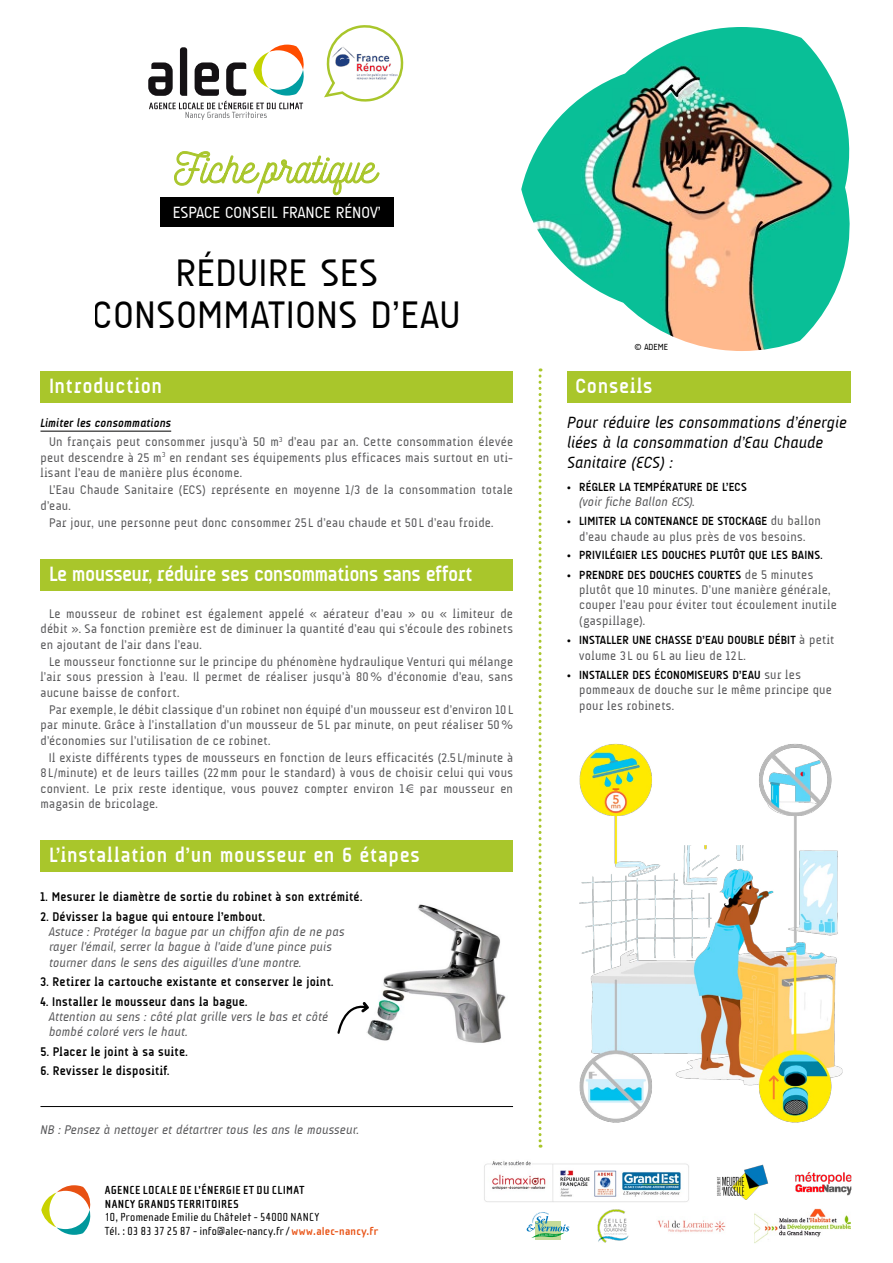
<style>
.page{position:relative;width:893px;height:1263px;background:#fff}
.page>*{position:absolute;margin:0;border:0;box-sizing:border-box;transform-origin:0 0}
.t1{font:39px/42px "A Udimat";letter-spacing:.015em;color:#000;text-align:center}
.t2{font:700 21px "A Udimat";letter-spacing:.025em;color:#fff}
.t3{font:700 21px "A Udimat";letter-spacing:-.02em;color:#fff}
.t4{font:italic 16.5px/19.8px "A Udimat";color:#000}
.t5{font:16.5px "A Udimat";color:#fff}
.t6{font:12.75px/15.3px "A Udimat";letter-spacing:.025em;color:#58585a;text-align:justify}
.t7{font:italic 12.75px/15.3px "A Udimat";letter-spacing:.015em;color:#58585a}
.t8{font:700 12.75px "A Udimat";letter-spacing:.03em;color:#000}
.t9{font:700 12px "A Udimat";letter-spacing:.015em;color:#000}
.t10{font:12px/13.5px "Cholla Sans";letter-spacing:.025em;color:#000}
.t11{font:700 12px/13.5px "Cholla Sans";letter-spacing:.04em;color:#000}
.t12{font:italic 700 12px "A Udimat";letter-spacing:.015em;color:#000}
.t13{font:9px "A Udimat";color:#000}
.s1{font-weight:700;color:#e85113}
.s2{font-style:normal}
.s3{font-weight:400;font-size:12.75px;color:#58585a}
</style>
<div class="page">
<img style="left:521px;top:27px;width:329px;height:324px">
<hr style="left:40px;top:431px;width:131px;height:1px;background:#000">
<div style="left:40px;top:371px;width:473px;height:32px;background:#a9c62b"></div>
<div style="left:40px;top:559px;width:473px;height:31px;background:#a9c62b"></div>
<div style="left:567px;top:371px;width:283px;height:32px;background:#a9c62b"></div>
<svg style="left:538px;top:368px;width:4px;height:779px"></svg>
<img style="left:579px;top:743px;width:264px;height:380px">
<svg style="left:41px;top:1185px;width:50px;height:50px"></svg>
<div style="left:40px;top:840px;width:473px;height:31px;background:#a9c62b"></div>
<img style="left:369px;top:904px;width:137px;height:139px">
<hr style="left:40px;top:1106px;width:473px;height:1px;background:#000">
<svg style="left:337px;top:1002px;width:32px;height:33px"></svg>
<svg style="left:174px;top:151px;width:205px;height:44px"></svg>
<svg style="left:148px;top:45px;width:156px;height:75px"></svg>
<svg style="left:324px;top:25px;width:73px;height:77px"></svg>
<img style="left:327px;top:42px;width:77px;height:46px">
<div style="left:160px;top:197px;width:234px;height:29px;background:#000"></div>
<img style="left:795px;top:1172px;width:57px;height:23px">
<div style="left:535px;top:1221px;width:26px;height:18px;background:#c4db99"></div>
<svg style="left:526px;top:1212px;width:43px;height:26px"></svg>
<img style="left:717px;top:1165px;width:51px;height:35px">
<img style="left:597px;top:1209px;width:32px;height:34px">
<img style="left:657px;top:1220px;width:69px;height:13px">
<img style="left:754px;top:1208px;width:96px;height:35px">
<img style="left:484px;top:1161px;width:205px;height:41px">
<p class="t5" style="left:173px;top:203px;width:210px">espace Conseil France rénov’</p>
<h1 class="t1" style="left:93px;top:252px;width:369px">Réduire ses consommations d’eau</h1>
<h2 class="t2" style="left:49px;top:374px;width:115px">Introduction</h2>
<p class="t12" style="left:40px;top:416px;width:132px">Limiter les consommations</p>
<p class="t6" style="left:41px;top:434px;width:474px;text-indent:9px">Un français peut consommer jusqu’à 50 m<sup>3</sup> d’eau par an. Cette consommation élevée peut descendre à 25 m<sup>3</sup> en rendant ses équipements plus efficaces mais surtout en uti&shy;lisant l’eau de manière plus économe.</p>
<p class="t6" style="left:41px;top:482px;width:474px;text-indent:9px">L’Eau Chaude Sanitaire (ECS) représente en moyenne 1/3 de la consommation totale d’eau.</p>
<p class="t6" style="left:49px;top:515px;width:446px">Par jour, une personne peut donc consommer 25L d’eau chaude et 50L d’eau froide.</p>
<h2 class="t3" style="left:49px;top:562px;width:425px">Le mousseur, réduire ses consommations sans effort</h2>
<p class="t6" style="left:40px;top:606px;width:474px;text-indent:9px">Le mousseur de robinet est également appelé « aérateur d’eau » ou « limiteur de débit ». Sa fonction première est de diminuer la quantité d’eau qui s’écoule des robinets en ajoutant de l’air dans l’eau.</p>
<p class="t6" style="left:40px;top:654px;width:474px;text-indent:9px">Le mousseur fonctionne sur le principe du phénomène hydraulique Venturi qui mélange l’air sous pression à l’eau. Il permet de réaliser jusqu’à 80% d’économie d’eau, sans aucune baisse de confort.</p>
<p class="t6" style="left:40px;top:702px;width:474px;text-indent:9px">Par exemple, le débit classique d’un robinet non équipé d’un mousseur est d’environ 10 L par minute. Grâce à l’installation d’un mousseur de 5L par minute, on peut réaliser 50% d’économies sur l’utilisation de ce robinet.</p>
<p class="t6" style="left:40px;top:750px;width:474px;text-indent:9px">Il existe différents types de mousseurs en fonction de leurs efficacités (2.5L/minute à 8L/minute) et de leurs tailles (22mm pour le standard) à vous de choisir celui qui vous convient. Le prix reste identique, vous pouvez compter environ 1€ par mousseur en magasin de bricolage.</p>
<h2 class="t2" style="left:49px;top:843px;width:372px">L’installation d’un mousseur en 6 étapes</h2>
<p class="t8" style="left:40px;top:890px;width:323px">1. Mesurer le diamètre de sortie du robinet à son extrémité.</p>
<p class="t8" style="left:40px;top:909px;width:226px">2. Dévisser la bague qui entoure l’embout.</p>
<p class="t7" style="left:49px;top:924px;width:297px">Astuce : Protéger la bague par un chiffon afin de ne pas rayer l’émail, serrer la bague à l’aide d’une pince puis tourner dans le sens des aiguilles d’une montre.</p>
<p class="t8" style="left:40px;top:975px;width:295px">3. Retirer la cartouche existante et conserver le joint.</p>
<p class="t8" style="left:40px;top:994px;width:208px">4. Installer le mousseur dans la bague.</p>
<p class="t7" style="left:49px;top:1009px;width:281px">Attention au sens : côté plat grille vers le bas et côté bombé coloré vers le haut.</p>
<p class="t8" style="left:40px;top:1044px;width:149px">5. Placer le joint à sa suite.</p>
<p class="t8" style="left:40px;top:1064px;width:130px">6. Revisser le dispositif.</p>
<p class="t7" style="left:40px;top:1122px;width:320px">NB : Pensez à nettoyer et détartrer tous les ans le mousseur.</p>
<p class="t11" style="left:105px;top:1184px;width:201px">AGENCE LOCALE DE L’ÉNERGIE ET DU CLIMAT<br>NANCY GRANDS TERRITOIRES</p>
<p class="t10" style="left:105px;top:1211px;width:275px">10, Promenade Emilie du Châtelet - 54000 NANCY<br>Tél. : 03 83 37 25 87 - info@alec-nancy.fr / <span class="s1">WWW.ALEC-NANCY.FR</span></p>
<p class="t13" style="left:634px;top:342px;width:35px">© ADEME</p>
<h2 class="t2" style="left:576px;top:374px;width:78px">Conseils</h2>
<p class="t4" style="left:567px;top:412px;width:281px">Pour réduire les consommations d’énergie liées à la consommation d’Eau Chaude<br>Sanitaire (ECS) :</p>
<p class="t9" style="left:567px;top:480px;width:181px">• régler la température de l’ECS</p>
<p class="t7" style="left:579px;top:494px;width:117px">(voir fiche Ballon ECS)<span class="s2">.</span></p>
<p class="t9" style="left:567px;top:514px;width:255px">• limiter la contenance de stockage <span class="s3">du ballon</span></p>
<p class="t6" style="left:579px;top:529px;width:228px">d’eau chaude au plus près de vos besoins.</p>
<p class="t9" style="left:567px;top:548px;width:257px">• Privilégier les douches plutôt que les bains.</p>
<p class="t9" style="left:567px;top:568px;width:247px">• Prendre des douches courtes <span class="s3">de 5 minutes</span></p>
<p class="t6" style="left:579px;top:582px;width:259px;text-align:left">plutôt que 10 minutes. D’une manière générale, couper l’eau pour éviter tout écoulement inutile (gaspillage).</p>
<p class="t9" style="left:567px;top:633px;width:269px">• Installer une chasse d’eau double débit <span class="s3">à petit</span></p>
<p class="t6" style="left:579px;top:648px;width:168px">volume 3L ou 6L au lieu de 12L.</p>
<p class="t9" style="left:567px;top:668px;width:235px">• Installer des économiseurs d’eau <span class="s3">sur les</span></p>
<p class="t6" style="left:579px;top:682px;width:254px">pommeaux de douche sur le même principe que pour les robinets.</p>
</div>
